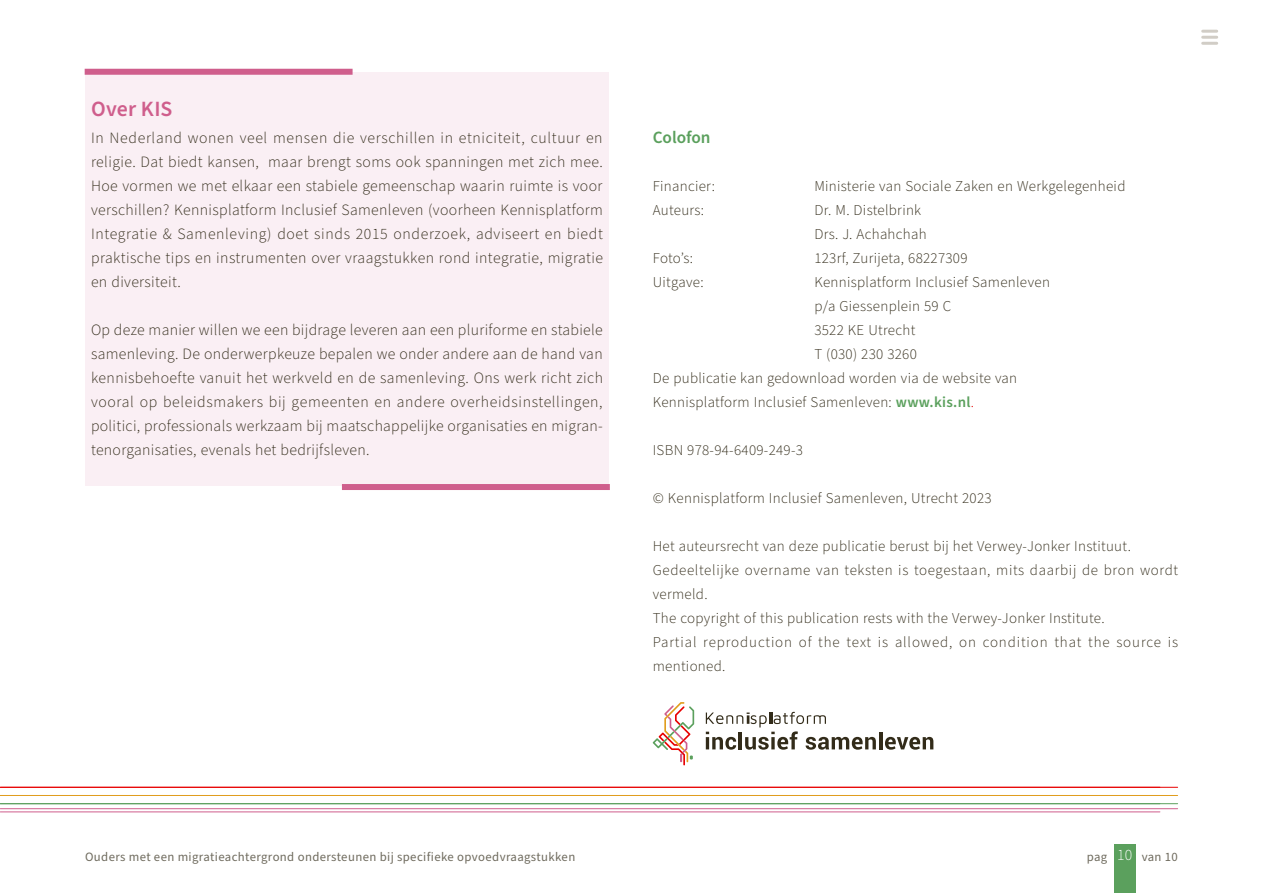
<style>
.page{position:relative;width:1263px;height:893px;background:#fff}
.page>*{position:absolute;margin:0;border:0;box-sizing:border-box;transform-origin:0 0}
._2e_verdeling{font:600 21.75px "Source Sans Pro";letter-spacing:.01em;color:#cf5e8c}
.t1{font:600 17.25px "Source Sans Pro";letter-spacing:-.005em;color:#5ba05d}
.Brood{font:300 15.75px/24px "Source Sans Pro";letter-spacing:.02em;color:#322b19;text-align:justify}
.t2{font:300 15px/24px "Source Sans Pro";letter-spacing:.02em;color:#322b19}
.t3{font:12.75px "Source Sans Pro";letter-spacing:.03em;color:#6f6b5e}
.s1{font-weight:600;color:#5ba05d}
.s2{color:#e80000}
.s3{font-weight:300;font-size:15.75px;color:#fff}
</style>
<div class="page">
<div style="left:85px;top:72px;width:524px;height:413px;background:#faeff4"></div>
<div style="left:342px;top:484px;width:268px;height:6px;background:#cf5e8c"></div>
<div style="left:85px;top:69px;width:268px;height:6px;background:#cf5e8c"></div>
<hr style="left:0;top:803px;width:1177px;height:1px;background:#5ba05d">
<hr style="left:0;top:795px;width:1177px;height:1px;background:#e19d1e">
<hr style="left:0;top:787px;width:1177px;height:1px;background:#e80000">
<hr style="left:0;top:808px;width:1177px;height:1px;background:#cf5e8c">
<hr style="left:0;top:812px;width:1160px;height:1px;background:#cf5e8c">
<div style="left:1114px;top:844px;width:21px;height:49px;background:#5ba05d"></div>
<svg style="left:706px;top:712px;width:170px;height:38px"></svg>
<hr style="left:879px;top:732px;width:3px;height:17px;background:#322b19">
<svg style="left:885px;top:737px;width:48px;height:13px"></svg>
<svg style="left:653px;top:702px;width:41px;height:63px"></svg>
<hr style="left:1203px;top:30px;width:14px;height:3px;background:#d1cdc6">
<hr style="left:1203px;top:36px;width:14px;height:3px;background:#d1cdc6">
<hr style="left:1203px;top:42px;width:14px;height:3px;background:#d1cdc6">
<p class="_2e_verdeling" style="left:91px;top:95px;width:83px">Over KIS</p>
<p class="Brood" style="left:91px;top:127px;width:513px">In Nederland wonen veel mensen die verschillen in etniciteit, cultuur en religie. Dat biedt kansen, maar brengt soms ook spanningen met zich mee.<br>Hoe vormen we met elkaar een stabiele gemeenschap waarin ruimte is voor verschillen? Kennisplatform Inclusief Samenleven (voorheen Kennisplatform Integratie &amp; Samenleving) doet sinds 2015 onderzoek, adviseert en biedt praktische tips en instrumenten over vraagstukken rond integratie, migratie en diversiteit.</p>
<p class="Brood" style="left:91px;top:319px;width:514px">Op deze manier willen we een bijdrage leveren aan een pluriforme en stabiele samenleving. De onderwerpkeuze bepalen we onder andere aan de hand van kennisbehoefte vanuit het werkveld en de samenleving. Ons werk richt zich vooral op beleidsmakers bij gemeenten en andere overheidsinstellingen, politici, professionals werkzaam bij maatschappelijke organisaties en migran&shy;tenorganisaties, evenals het bedrijfsleven.</p>
<p class="t1" style="left:653px;top:126px;width:59px">Colofon</p>
<p class="t2" style="left:653px;top:175px;width:64px">Financier:</p>
<p class="t2" style="left:814px;top:175px;width:313px">Ministerie van Sociale Zaken en Werkgelegenheid</p>
<p class="t2" style="left:653px;top:199px;width:53px">Auteurs:</p>
<p class="t2" style="left:814px;top:199px;width:114px">Dr. M. Distelbrink<br>Drs. J. Achahchah</p>
<p class="t2" style="left:653px;top:247px;width:42px">Foto’s:</p>
<p class="t2" style="left:814px;top:247px;width:155px">123rf, Zurijeta, 68227309</p>
<p class="t2" style="left:653px;top:271px;width:52px">Uitgave:</p>
<p class="t2" style="left:814px;top:271px;width:237px">Kennisplatform Inclusief Samenleven</p>
<p class="t2" style="left:814px;top:295px;width:138px">p/a Giessenplein 59 C</p>
<p class="t2" style="left:814px;top:319px;width:102px">3522 KE Utrecht</p>
<p class="t2" style="left:814px;top:343px;width:104px">T (030) 230 3260</p>
<p class="t2" style="left:653px;top:367px;width:366px">De publicatie kan gedownload worden via de website van</p>
<p class="t2" style="left:653px;top:391px;width:323px">Kennisplatform Inclusief Samenleven: <span class="s1">www.kis.nl</span><span class="s2">.</span></p>
<p class="t2" style="left:653px;top:439px;width:152px">ISBN 978-94-6409-249-3</p>
<p class="t2" style="left:653px;top:487px;width:340px">© Kennisplatform Inclusief Samenleven, Utrecht 2023</p>
<p class="t2" style="left:653px;top:535px;width:527px">Het auteursrecht van deze publicatie berust bij het Verwey-Jonker Instituut.<br>Gedeeltelijke overname van teksten is toegestaan, mits daarbij de bron wordt vermeld.<br>The copyright of this publication rests with the Verwey-Jonker Institute.<br>Partial reproduction of the text is allowed, on condition that the source is mentioned.</p>
<p class="t3" style="left:85px;top:848px;width:492px">Ouders met een migratieachtergrond ondersteunen bij specifieke opvoedvraagstukken</p>
<p class="t3" style="left:1087px;top:848px;width:93px">pag <span class="s3">10</span> van 10</p>
</div>
